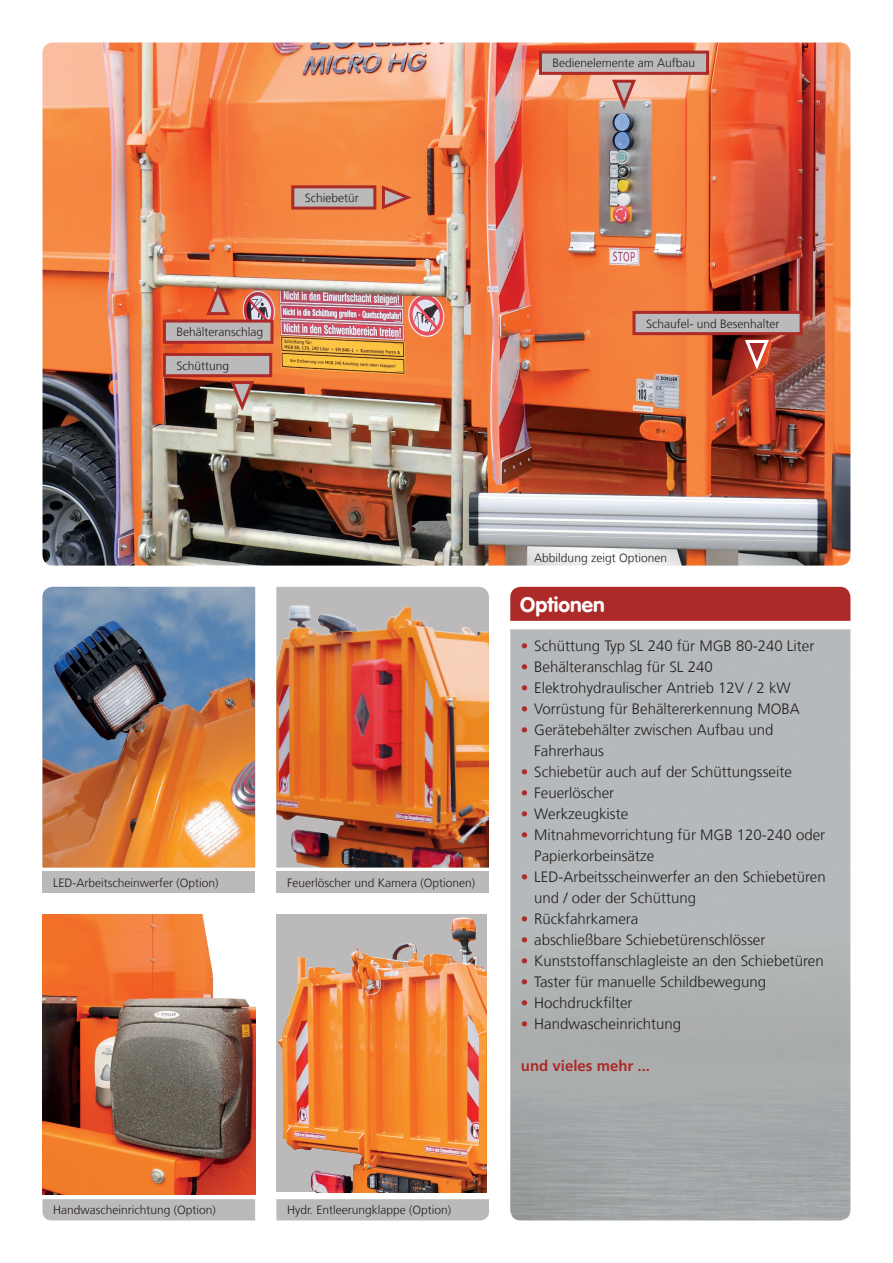
<style>
.page{position:relative;width:893px;height:1263px;background:#fff}
.page>*{position:absolute;margin:0;border:0;box-sizing:border-box;transform-origin:0 0}
.Ü4_VAG_14_bold_weiss{font:21px "VAG Rounded Bold";color:#fff}
.t1{font:300 15px/21px "Frutiger LT Com";color:#231f20}
.Frutiger_10_pt_Bold{font:700 15px "Frutiger LT Com";color:#ac2a27}
.Frutiger_8_pt_Bildun{font:300 12px "Frutiger LT Com";color:#231f20}
.s1{color:#ac2a27}
</style>
<div class="page">
<img style="left:43px;top:43px;width:807px;height:523px">
<div style="left:510px;top:587px;width:340px;height:34px;background:#ac2a27"></div>
<div style="left:293px;top:187px;width:82px;height:21px;background:#bbb9b9"></div>
<div style="left:291px;top:185px;width:85px;height:25px;border:3px solid #ac2a27"></div>
<img style="left:43px;top:587px;width:212px;height:280px">
<div style="left:43px;top:872px;width:212px;height:21px;background:#bbb9b9"></div>
<img style="left:43px;top:914px;width:212px;height:281px">
<div style="left:43px;top:1199px;width:212px;height:21px;background:#bbb9b9"></div>
<img style="left:276px;top:587px;width:213px;height:280px">
<div style="left:276px;top:872px;width:213px;height:21px;background:#bbb9b9"></div>
<img style="left:276px;top:914px;width:211px;height:278px">
<div style="left:276px;top:1199px;width:213px;height:21px;background:#bbb9b9"></div>
<svg style="left:204px;top:285px;width:28px;height:32px"></svg>
<div style="left:164px;top:354px;width:107px;height:22px;background:#bbb9b9"></div>
<div style="left:163px;top:353px;width:109px;height:24px;border:3px solid #ac2a27"></div>
<svg style="left:228px;top:379px;width:28px;height:32px"></svg>
<div style="left:164px;top:321px;width:108px;height:21px;background:#bbb9b9"></div>
<div style="left:163px;top:320px;width:110px;height:24px;border:3px solid #ac2a27"></div>
<svg style="left:610px;top:78px;width:28px;height:31px"></svg>
<div style="left:540px;top:52px;width:168px;height:21px;background:#bbb9b9"></div>
<div style="left:539px;top:51px;width:170px;height:24px;border:3px solid #ac2a27"></div>
<svg style="left:743px;top:338px;width:28px;height:32px"></svg>
<div style="left:634px;top:312px;width:167px;height:22px;background:#bbb9b9"></div>
<div style="left:632px;top:311px;width:171px;height:24px;border:3px solid #ac2a27"></div>
<svg style="left:380px;top:183px;width:32px;height:29px"></svg>
<p class="Frutiger_8_pt_Bildun" style="left:305px;top:191px;width:55px">Schiebetür</p>
<p class="Frutiger_8_pt_Bildun" style="left:177px;top:325px;width:88px">Behälteranschlag</p>
<p class="Frutiger_8_pt_Bildun" style="left:177px;top:358px;width:54px">Schüttung</p>
<p class="Frutiger_8_pt_Bildun" style="left:553px;top:56px;width:144px">Bedienelemente am Aufbau</p>
<p class="Frutiger_8_pt_Bildun" style="left:646px;top:316px;width:135px">Schaufel- und Besenhalter</p>
<p class="Frutiger_8_pt_Bildun" style="left:53px;top:876px;width:167px">LED-Arbeitscheinwerfer (Option)</p>
<p class="Frutiger_8_pt_Bildun" style="left:53px;top:1203px;width:164px">Handwascheinrichtung (Option)</p>
<p class="Frutiger_8_pt_Bildun" style="left:287px;top:876px;width:190px">Feuerlöscher und Kamera (Optionen)</p>
<p class="Frutiger_8_pt_Bildun" style="left:534px;top:550px;width:134px">Abbildung zeigt Optionen</p>
<p class="Ü4_VAG_14_bold_weiss" style="left:520px;top:592px;width:86px">Optionen</p>
<p class="t1" style="left:521px;top:636px;width:295px"><span class="s1">•</span> Schüttung Typ SL 240 für MGB 80-240 Liter</p>
<p class="t1" style="left:521px;top:657px;width:193px"><span class="s1">•</span> Behälteranschlag für SL 240</p>
<p class="t1" style="left:521px;top:678px;width:271px"><span class="s1">•</span> Elektrohydraulischer Antrieb 12V / 2 kW</p>
<p class="t1" style="left:521px;top:699px;width:281px"><span class="s1">•</span> Vorrüstung für Behältererkennung MOBA</p>
<p class="t1" style="left:534px;top:720px;width:241px;text-indent:-13px"><span class="s1">•</span> Gerätebehälter zwischen Aufbau und<br>Fahrerhaus</p>
<p class="t1" style="left:521px;top:762px;width:272px"><span class="s1">•</span> Schiebetür auch auf der Schüttungsseite</p>
<p class="t1" style="left:521px;top:783px;width:95px"><span class="s1">•</span> Feuerlöscher</p>
<p class="t1" style="left:521px;top:804px;width:109px"><span class="s1">•</span> Werkzeugkiste</p>
<p class="t1" style="left:534px;top:825px;width:292px;text-indent:-13px"><span class="s1">•</span> Mitnahmevorrichtung für MGB 120-240 oder<br>Papierkorbeinsätze</p>
<p class="t1" style="left:534px;top:867px;width:293px;text-indent:-13px"><span class="s1">•</span> LED-Arbeitsscheinwerfer an den Schiebetüren und / oder der Schüttung</p>
<p class="t1" style="left:521px;top:909px;width:119px"><span class="s1">•</span> Rückfahrkamera</p>
<p class="t1" style="left:521px;top:930px;width:246px"><span class="s1">•</span> abschließbare Schiebetürenschlösser</p>
<p class="t1" style="left:521px;top:951px;width:304px"><span class="s1">•</span> Kunststoffanschlagleiste an den Schiebetüren</p>
<p class="t1" style="left:521px;top:972px;width:247px"><span class="s1">•</span> Taster für manuelle Schildbewegung</p>
<p class="t1" style="left:521px;top:993px;width:113px"><span class="s1">•</span> Hochdruckfilter</p>
<p class="t1" style="left:521px;top:1014px;width:162px"><span class="s1">•</span> Handwascheinrichtung</p>
<p class="Frutiger_10_pt_Bold" style="left:521px;top:1057px;width:131px">und vieles mehr ...</p>
<p class="Frutiger_8_pt_Bildun" style="left:287px;top:1203px;width:166px">Hydr. Entleerungklappe (Option)</p>
</div>
